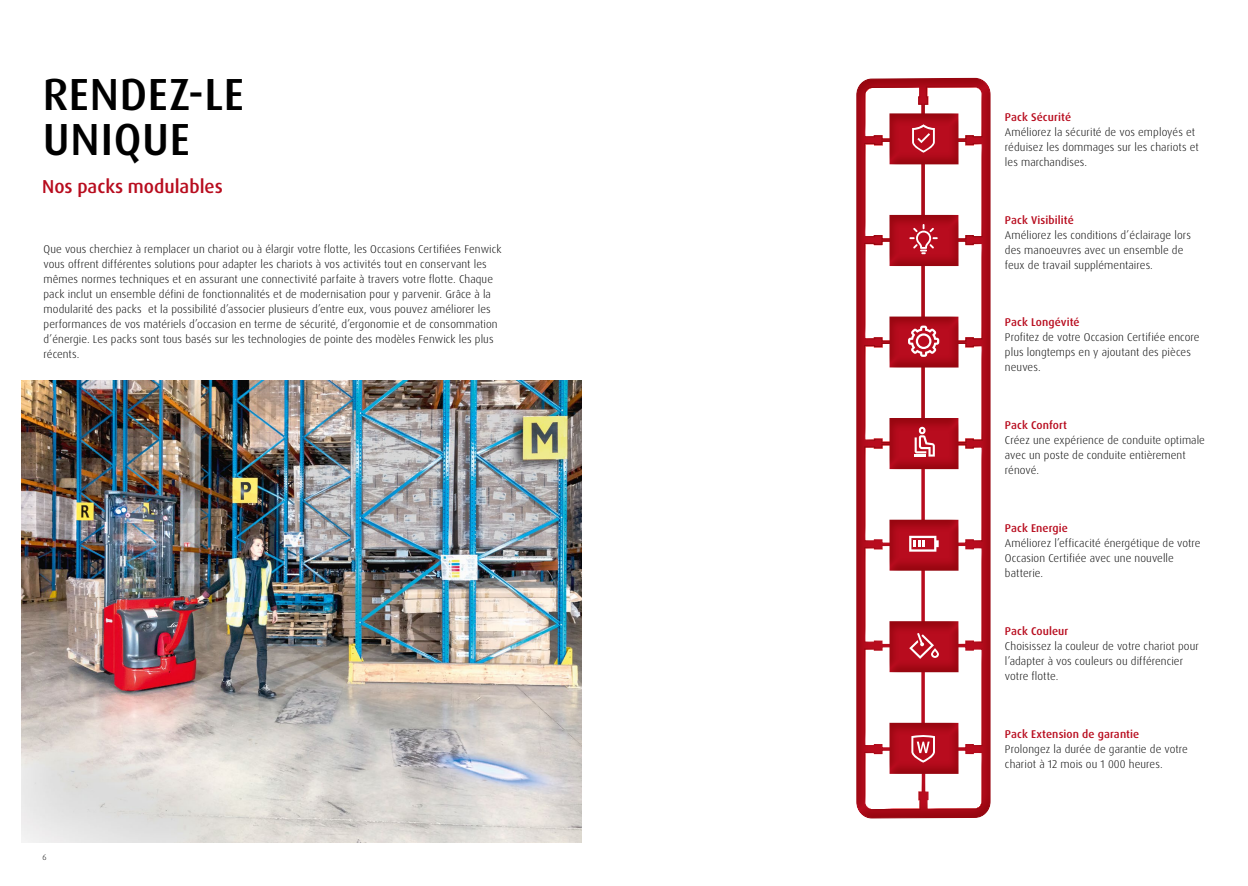
<style>
.page{position:relative;width:1248px;height:886px;background:#fff}
.page>*{position:absolute;margin:0;border:0;box-sizing:border-box;transform-origin:0 0}
.t1{font:500 45px/45px "Dax Pro";letter-spacing:.015em;color:#000}
.t2{font:500 18.75px "Dax Pro";color:#b80c1e}
.t3{font:300 11.25px/15px "Dax Pro";letter-spacing:.01em;color:#000}
.t4{font:500 11.25px "Dax Pro";letter-spacing:.01em;color:#b80c1e}
.t5{font:300 8.12px "Dax Pro";color:#000}
</style>
<div class="page">
<div style="left:854px;top:78px;width:137px;height:741px;background:#810e0f;opacity:.5"></div>
<div style="left:861px;top:341px;width:61px;height:104px;background:#ad0a19"></div>
<div style="left:861px;top:240px;width:61px;height:104px;background:#ad0a19"></div>
<div style="left:861px;top:140px;width:61px;height:101px;background:#ad0a19"></div>
<div style="left:861px;top:85px;width:61px;height:56px;background:#810e0f;opacity:.5"></div>
<img style="left:21px;top:380px;width:560px;height:463px">
<svg style="left:863px;top:85px;width:119px;height:725px"></svg>
<h1 class="t1" style="left:43px;top:72px;width:203px">RENDEZ-LE<br>UNIQUE</h1>
<h2 class="t2" style="left:42px;top:174px;width:182px">Nos packs modulables</h2>
<p class="t3" style="left:43px;top:241px;width:459px">Que vous cherchiez à remplacer un chariot ou à élargir votre flotte, les Occasions Certifiées Fenwick vous offrent différentes solutions pour adapter les chariots à vos activités tout en conservant les mêmes normes techniques et en assurant une connectivité parfaite à travers votre flotte. Chaque pack inclut un ensemble défini de fonctionnalités et de modernisation pour y parvenir. Grâce à la modularité des packs et la possibilité d’associer plusieurs d’entre eux, vous pouvez améliorer les performances de vos matériels d’occasion en terme de sécurité, d’ergonomie et de consommation d’énergie. Les packs sont tous basés sur les technologies de pointe des modèles Fenwick les plus récents.</p>
<p class="t5" style="left:43px;top:852px;width:6px">6</p>
<p class="t4" style="left:1004px;top:110px;width:68px">Pack Sécurité</p>
<p class="t3" style="left:1004px;top:124px;width:195px">Améliorez la sécurité de vos employés et réduisez les dommages sur les chariots et les marchandises.</p>
<p class="t4" style="left:1004px;top:212px;width:70px">Pack Visibilité</p>
<p class="t3" style="left:1004px;top:227px;width:187px">Améliorez les conditions d’éclairage lors des manoeuvres avec un ensemble de feux de travail supplémentaires.</p>
<p class="t4" style="left:1004px;top:315px;width:76px">Pack Longévité</p>
<p class="t3" style="left:1004px;top:330px;width:196px">Profitez de votre Occasion Certifiée encore plus longtemps en y ajoutant des pièces neuves.</p>
<p class="t4" style="left:1004px;top:418px;width:64px">Pack Confort</p>
<p class="t3" style="left:1004px;top:433px;width:201px">Créez une expérience de conduite optimale avec un poste de conduite entièrement rénové.</p>
<p class="t4" style="left:1004px;top:521px;width:64px">Pack Energie</p>
<p class="t3" style="left:1004px;top:536px;width:197px">Améliorez l’efficacité énergétique de votre<br>Occasion Certifiée avec une nouvelle batterie.</p>
<p class="t4" style="left:1004px;top:624px;width:65px">Pack Couleur</p>
<p class="t3" style="left:1004px;top:638px;width:195px">Choisissez la couleur de votre chariot pour l’adapter à vos couleurs ou différencier votre flotte.</p>
<p class="t4" style="left:1004px;top:726px;width:136px">Pack Extension de garantie</p>
<p class="t3" style="left:1004px;top:741px;width:184px">Prolongez la durée de garantie de votre chariot à 12 mois ou 1 000 heures.</p>
</div>
